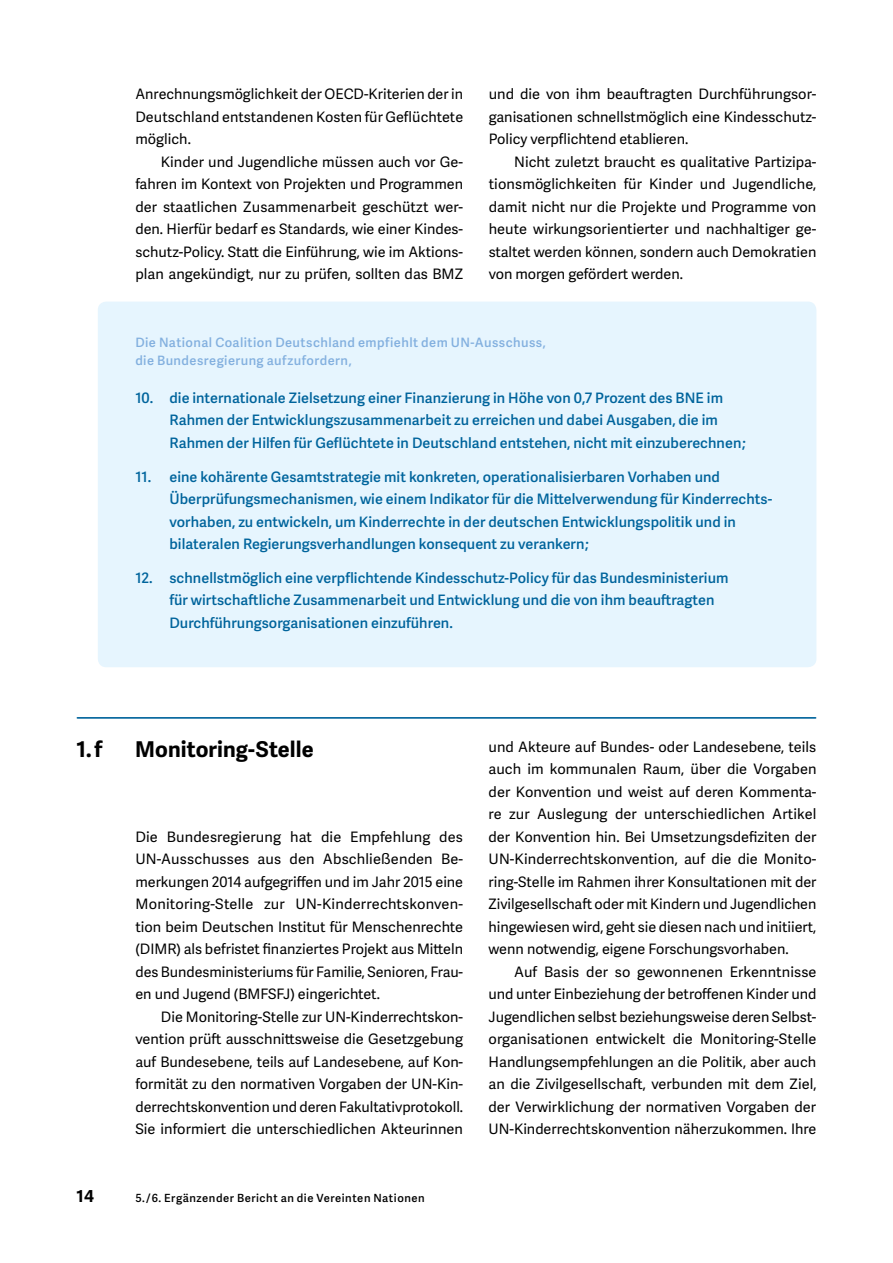
<style>
.page{position:relative;width:893px;height:1263px;background:#fff}
.page>*{position:absolute;margin:0;border:0;box-sizing:border-box;transform-origin:0 0}
.t1{font:700 21.75px "Adelle Sans";letter-spacing:.005em;color:#000}
.t2{font:700 16.5px "Adelle Sans";color:#000}
.t3{font:14.4px/22.5px "Adelle Sans";color:#000;text-align:justify}
.t4{font:600 14.4px/22.5px "Adelle Sans";letter-spacing:.005em;color:#00649c}
.t5{font:600 12.9px/18.8px "Adelle Sans";letter-spacing:.035em;color:#83b0df}
.t6{font:600 11.25px "Adelle Sans";letter-spacing:.05em;color:#000}
</style>
<div class="page">
<div style="left:98px;top:302px;width:718px;height:365px;background:#e6f5fe;border-radius:9px"></div>
<hr style="left:77px;top:717px;width:739px;height:2px;background:#00649c">
<p class="t3" style="left:135px;top:82px;width:329px">Anrechnungsmöglichkeit der OECD-Kriterien der in Deutschland entstandenen Kosten für Geflüchtete möglich.</p>
<p class="t3" style="left:135px;top:150px;width:329px;text-indent:26px">Kinder und Jugendliche müssen auch vor Ge&shy;fahren im Kontext von Projekten und Programmen der staatlichen Zusammenarbeit geschützt wer&shy;den. Hierfür bedarf es Standards, wie einer Kindes&shy;schutz-Policy. Statt die Einführung, wie im Aktions&shy;plan angekündigt, nur zu prüfen, sollten das BMZ</p>
<p class="t3" style="left:489px;top:82px;width:329px">und die von ihm beauftragten Durchführungsor&shy;ganisationen schnellstmöglich eine Kindesschutz-Policy verpflichtend etablieren.</p>
<p class="t3" style="left:489px;top:150px;width:329px;text-indent:26px">Nicht zuletzt braucht es qualitative Partizipa&shy;tionsmöglichkeiten für Kinder und Jugendliche, damit nicht nur die Projekte und Programme von heute wirkungsorientierter und nachhaltiger ge&shy;staltet werden können, sondern auch Demokratien von morgen gefördert werden.</p>
<p class="t5" style="left:135px;top:332px;width:412px">Die National Coalition Deutschland empfiehlt dem UN-Ausschuss, die Bundesregierung aufzufordern,</p>
<p class="t4" style="left:169px;top:386px;width:578px;text-indent:-34px">10. die internationale Zielsetzung einer Finanzierung in Höhe von 0,7 Prozent des BNE im<br>Rahmen der Entwicklungszusammenarbeit zu erreichen und dabei Ausgaben, die im<br>Rahmen der Hilfen für Geflüchtete in Deutschland entstehen, nicht mit einzuberechnen;</p>
<p class="t4" style="left:169px;top:465px;width:604px;text-indent:-34px">11. eine kohärente Gesamtstrategie mit konkreten, operationalisierbaren Vorhaben und Überprüfungsmechanismen, wie einem Indikator für die Mittelverwendung für Kinderrechts&shy;vorhaben, zu entwickeln, um Kinderrechte in der deutschen Entwicklungspolitik und in bilateralen Regierungsverhandlungen konsequent zu verankern;</p>
<p class="t4" style="left:169px;top:566px;width:561px;text-indent:-34px">12. schnellstmöglich eine verpflichtende Kindesschutz-Policy für das Bundesministerium für wirtschaftliche Zusammenarbeit und Entwicklung und die von ihm beauftragten<br>Durchführungsorganisationen einzuführen.</p>
<h1 class="t1" style="left:77px;top:733px;width:27px">1. f</h1>
<h1 class="t1" style="left:135px;top:733px;width:180px">Monitoring-Stelle</h1>
<p class="t3" style="left:135px;top:825px;width:329px">Die Bundesregierung hat die Empfehlung des UN-Ausschusses aus den Abschließenden Be&shy;merkungen 2014 aufgegriffen und im Jahr 2015 eine Monitoring-Stelle zur UN-Kinderrechtskonven&shy;tion beim Deutschen Institut für Menschenrechte (DIMR) als befristet finanziertes Projekt aus Mitteln des Bundesministeriums für Familie, Senioren, Frau&shy;en und Jugend (BMFSFJ) eingerichtet.</p>
<p class="t3" style="left:135px;top:1005px;width:329px;text-align:left;text-indent:26px">Die Monitoring-Stelle zur UN-Kinderrechtskon-- vention prüft ausschnittsweise die Gesetzgebung auf Bundesebene, teils auf Landesebene, auf Kon&shy;formität zu den normativen Vorgaben der UN-Kin&shy;derrechtskonvention und deren Fakultativprotokoll.<br>Sie informiert die unterschiedlichen Akteurinnen</p>
<p class="t2" style="left:77px;top:1184px;width:19px">14</p>
<p class="t6" style="left:135px;top:1189px;width:291px">5./6. Ergänzender Bericht an die Vereinten Nationen</p>
<p class="t3" style="left:488px;top:735px;width:329px">und Akteure auf Bundes- oder Landesebene, teils auch im kommunalen Raum, über die Vorgaben der Konvention und weist auf deren Kommenta&shy;re zur Auslegung der unterschiedlichen Artikel der Konvention hin. Bei Umsetzungsdefiziten der UN-Kinderrechtskonvention, auf die die Monito&shy;ring-Stelle im Rahmen ihrer Konsultationen mit der Zivilgesellschaft oder mit Kindern und Jugendlichen hingewiesen wird, geht sie diesen nach und initiiert, wenn notwendig, eigene Forschungsvorhaben.</p>
<p class="t3" style="left:488px;top:960px;width:330px;text-indent:26px">Auf Basis der so gewonnenen Erkenntnisse und unter Einbeziehung der betroffenen Kinder und Jugendlichen selbst beziehungsweise deren Selbst&shy;organisationen entwickelt die Monitoring-Stelle Handlungsempfehlungen an die Politik, aber auch an die Zivilgesellschaft, verbunden mit dem Ziel, der Verwirklichung der normativen Vorgaben der UN-Kinderrechtskonvention näherzukommen. Ihre</p>
</div>
